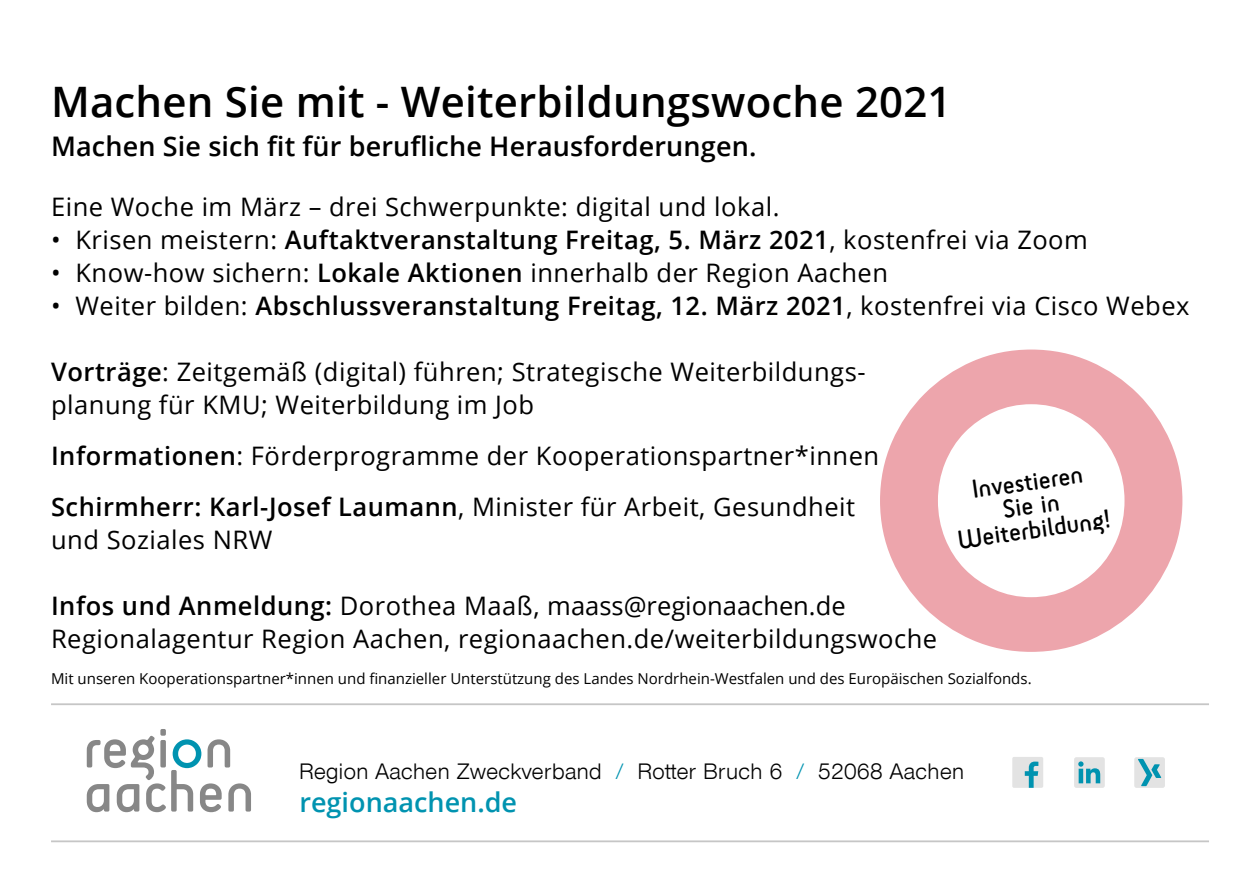
<style>
.page{position:relative;width:1259px;height:893px;background:#fff}
.page>*{position:absolute;margin:0;border:0;box-sizing:border-box;transform-origin:0 0}
.Headline_Rückseite{font:600 42px "Open Sans";letter-spacing:.005em;color:#000}
.Subline_Rückseite{font:600 27px "Open Sans";letter-spacing:.005em;color:#000}
.t1{font:600 27px "Open Sans";color:#0093b0}
.Hinweis_8_8_8{font:26.4px "Sci Fly Sans";color:#000}
.Erläuterung_Rückseit{font:25.5px/33px "Open Sans";letter-spacing:.02em;color:#000}
.Erläuterung_Rückseit-2{font:600 25.5px "Open Sans";letter-spacing:.02em;color:#000}
.Erläuterung_Rückseit-3{font:25.5px "Open Sans";color:#000}
.t2{font:21.6px "Olnova";letter-spacing:.02em;color:#000}
.Erläuterung_Rückseit-4{font:15px "Open Sans";color:#000}
.s1{font-weight:400}
.s2{font-weight:600}
.s3{color:#0093b0}
</style>
<div class="page">
<svg style="left:880px;top:350px;width:302px;height:302px"></svg>
<svg style="left:87px;top:729px;width:164px;height:83px"></svg>
<div style="left:1012px;top:757px;width:31px;height:31px;background:#e3e3e3;border-radius:2px"></div>
<svg style="left:1024px;top:762px;width:14px;height:26px"></svg>
<div style="left:1074px;top:757px;width:30px;height:31px;background:#e3e3e3;border-radius:2px"></div>
<svg style="left:1078px;top:761px;width:22px;height:22px"></svg>
<div style="left:1134px;top:757px;width:31px;height:31px;background:#e3e3e3;border-radius:2px"></div>
<svg style="left:1138px;top:759px;width:23px;height:27px"></svg>
<hr style="left:51px;top:840px;width:1158px;height:2px;background:#c6c6c6">
<hr style="left:51px;top:703px;width:1158px;height:2px;background:#c6c6c6">
<p class="Headline_Rückseite" style="left:51px;top:73px;width:902px">Machen Sie mit - Weiterbildungswoche 2021</p>
<p class="Subline_Rückseite" style="left:51px;top:128px;width:707px">Machen Sie sich fit für berufliche Herausforderungen.</p>
<p class="Erläuterung_Rückseit" style="left:51px;top:190px;width:730px">Eine Woche im März – drei Schwerpunkte: digital und lokal.</p>
<p class="Erläuterung_Rückseit-2" style="left:51px;top:222px;width:1038px"><span class="s1">• Krisen meistern:</span> Auftaktveranstaltung Freitag, 5. März 2021<span class="s1">, kostenfrei via Zoom</span></p>
<p class="Erläuterung_Rückseit" style="left:51px;top:256px;width:838px">• Know-how sichern: <span class="s2">Lokale Aktionen</span> innerhalb der Region Aachen</p>
<p class="Erläuterung_Rückseit-2" style="left:51px;top:288px;width:1140px"><span class="s1">• Weiter bilden:</span> Abschlussveranstaltung Freitag, 12. März 2021<span class="s1">, kostenfrei via Cisco Webex</span></p>
<p class="Erläuterung_Rückseit" style="left:51px;top:355px;width:816px"><span class="s2">Vorträge</span>: Zeitgemäß (digital) führen; Strategische Weiterbildungs&shy;planung für KMU; Weiterbildung im Job</p>
<p class="Erläuterung_Rückseit" style="left:51px;top:439px;width:829px"><span class="s2">Informationen</span>: Förderprogramme der Kooperationspartner*innen</p>
<p class="Erläuterung_Rückseit" style="left:51px;top:490px;width:805px"><span class="s2">Schirmherr: Karl-Josef Laumann</span>, Minister für Arbeit, Gesundheit</p>
<p class="Erläuterung_Rückseit" style="left:51px;top:523px;width:223px">und Soziales NRW</p>
<p class="Hinweis_8_8_8" style="left:970px;top:474px;width:113px;rotate:-8deg">Investieren</p>
<p class="Hinweis_8_8_8" style="left:1000px;top:494px;width:59px;rotate:-8deg">Sie in</p>
<p class="Hinweis_8_8_8" style="left:956px;top:525px;width:155px;rotate:-8deg">Weiterbildung!</p>
<p class="Erläuterung_Rückseit-3" style="left:51px;top:588px;width:796px"><span class="s2">Infos und Anmeldung:</span> Dorothea Maaß, maass@regionaachen.de</p>
<p class="Erläuterung_Rückseit" style="left:51px;top:622px;width:887px">Regionalagentur Region Aachen, regionaachen.de/weiterbildungswoche</p>
<p class="Erläuterung_Rückseit-4" style="left:51px;top:668px;width:982px">Mit unseren Kooperationspartner*innen und finanzieller Unterstützung des Landes Nordrhein-Westfalen und des Europäischen Sozialfonds.</p>
<p class="t2" style="left:299px;top:758px;width:666px">Region Aachen Zweckverband <span class="s3">/</span> Rotter Bruch 6 <span class="s3">/</span> 52068 Aachen</p>
<p class="t1" style="left:299px;top:784px;width:219px">regionaachen.de</p>
</div>
